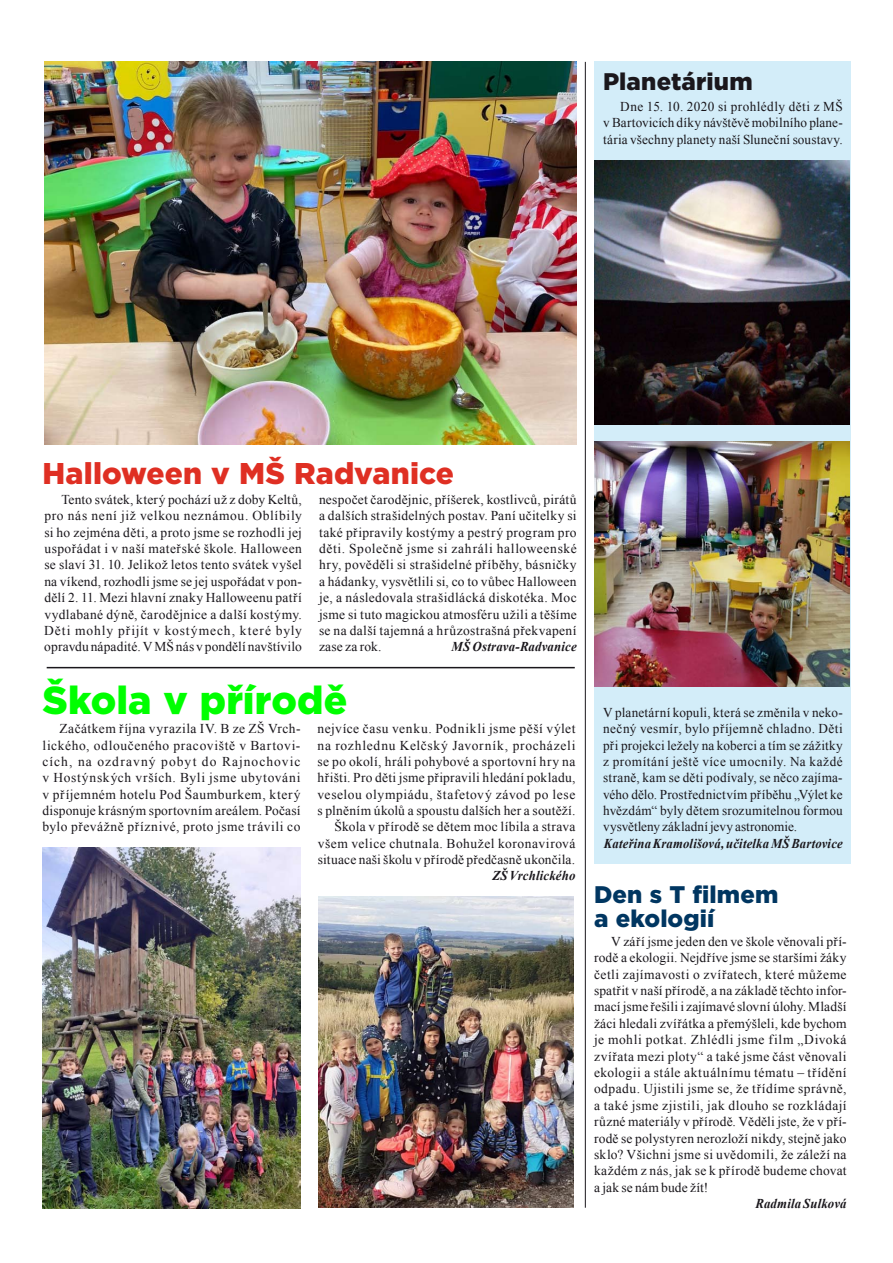
<style>
.page{position:relative;width:893px;height:1263px;background:#fff}
.page>*{position:absolute;margin:0;border:0;box-sizing:border-box;transform-origin:0 0}
.t1{font:900 39px "Gotham";color:#0f0}
.t2{font:900 30px "Gotham";color:#df2f23}
.t3{font:900 24px/24px "Gotham";letter-spacing:.005em;color:#003661}
.t4{font:900 24px "Gotham";letter-spacing:.005em;color:#1a171c}
.t5{font:13.5px/16.4px "Times New Roman";letter-spacing:.025em;color:#1a171c;text-align:justify}
.t6{font:italic 700 13.5px "Times New Roman";letter-spacing:.01em;color:#1a171c;scale:.95 1}
.t7{font:italic 700 13.5px "Times New Roman";letter-spacing:.01em;color:#1a171c;scale:.94 1}
</style>
<div class="page">
<img style="left:44px;top:62px;width:533px;height:383px">
<div style="left:595px;top:62px;width:256px;height:802px;background:#d3edf9"></div>
<img style="left:594px;top:441px;width:255px;height:246px">
<img style="left:595px;top:160px;width:255px;height:265px">
<img style="left:318px;top:897px;width:255px;height:311px">
<img style="left:43px;top:848px;width:258px;height:360px">
<hr style="left:47px;top:667px;width:528px;height:1px;background:#1a171c">
<hr style="left:585px;top:62px;width:1px;height:1146px;background:#1a171c">
<h3 class="t4" style="left:603px;top:65px;width:151px">Planetárium</h3>
<p class="t5" style="left:603px;top:98px;width:241px;text-indent:17px">Dne 15. 10. 2020 si prohlédly děti z MŠ v Bartovicích díky návštěvě mobilního plane&shy;tária všechny planety naší Sluneční soustavy.</p>
<h2 class="t2" style="left:43px;top:453px;width:413px">Halloween v MŠ Radvanice</h2>
<p class="t5" style="left:44px;top:491px;width:259px;text-indent:17px">Tento svátek, který pochází už z doby Keltů, pro nás není již velkou neznámou. Oblíbily si ho zejména děti, a proto jsme se rozhodli jej uspořádat i v naší mateřské škole. Halloween se slaví 31. 10. Jelikož letos tento svátek vyšel na víkend, rozhodli jsme se jej uspořádat v pon&shy;dělí 2. 11. Mezi hlavní znaky Halloweenu patří vydlabané dýně, čarodějnice a další kostýmy.<br>Děti mohly přijít v kostýmech, které byly opravdu nápadité. VMŠ nás v pondělí navštívilo</p>
<p class="t5" style="left:319px;top:491px;width:259px">nespočet čarodějnic, příšerek, kostlivců, pirátů a dalších strašidelných postav. Paní učitelky si také připravily kostýmy a pestrý program pro děti. Společně jsme si zahráli halloweenské hry, pověděli si strašidelné příběhy, básničky a hádanky, vysvětlili si, co to vůbec Halloween je, a následovala strašidlácká diskotéka. Moc jsme si tuto magickou atmosféru užili a těšíme se na další tajemná a hrůzostrašná překvapení zase za rok.</p>
<p class="t6" style="left:452px;top:637px;width:133px">MŠ Ostrava-Radvanice</p>
<h1 class="t1" style="left:43px;top:673px;width:306px">Škola v přírodě</h1>
<p class="t5" style="left:43px;top:720px;width:259px;text-indent:17px">Začátkem října vyrazila IV. B ze ZŠ Vrch&shy;lického, odloučeného pracoviště v Bartovi&shy;cích, na ozdravný pobyt do Rajnochovic v Hostýnských vrších. Byli jsme ubytováni v příjemném hotelu Pod Šaumburkem, který disponuje krásným sportovním areálem. Počasí bylo převážně příznivé, proto jsme trávili co</p>
<p class="t5" style="left:317px;top:720px;width:259px;text-align:right">nejvíce času venku. Podnikli jsme pěší výlet na rozhlednu Kelčský Javorník, procházeli se po okolí, hráli pohybové a sportovní hry na hřišti. Pro děti jsme připravili hledání pokladu, veselou olympiádu, štafetový závod po lese s plněním úkolů a spoustu dalších her a soutěží.<br>Škola v přírodě se dětem moc líbila a strava všem velice chutnala. Bohužel koronavirová situace naši školu v přírodě předčasně ukončila.</p>
<p class="t6" style="left:492px;top:866px;width:89px">ZŠ Vrchlického</p>
<p class="t5" style="left:603px;top:704px;width:241px">V planetární kopuli, která se změnila v neko&shy;nečný vesmír, bylo příjemně chladno. Děti při projekci ležely na koberci a tím se zážitky z promítání ještě více umocnily. Na každé straně, kam se děti podívaly, se něco zajíma&shy;vého dělo. Prostřednictvím příběhu „Výlet ke hvězdám“ byly dětem srozumitelnou formou vysvětleny základní jevy astronomie.</p>
<p class="t7" style="left:604px;top:834px;width:255px">Kateřina Kramolišová, učitelka MŠ Bartovice</p>
<h3 class="t3" style="left:594px;top:882px;width:186px">Den s T filmem a ekologií</h3>
<p class="t5" style="left:594px;top:933px;width:254px;text-indent:17px">V září jsme jeden den ve škole věnovali pří&shy;rodě a ekologii. Nejdříve jsme se staršími žáky četli zajímavosti o zvířatech, které můžeme spatřit v naší přírodě, a na základě těchto infor&shy;mací jsme řešili i zajímavé slovní úlohy. Mladší žáci hledali zvířátka a přemýšleli, kde bychom je mohli potkat. Zhlédli jsme film „Divoká zvířata mezi ploty“ a také jsme část věnovali ekologii a stále aktuálnímu tématu – třídění odpadu. Ujistili jsme se, že třídíme správně, a také jsme zjistili, jak dlouho se rozkládají různé materiály v přírodě. Věděli jste, že v pří&shy;rodě se polystyren nerozloží nikdy, stejně jako sklo? Všichni jsme si uvědomili, že záleží na každém z nás, jak se k přírodě budeme chovat a jak se nám bude žít!</p>
<p class="t6" style="left:755px;top:1194px;width:97px">Radmila Sulková</p>
</div>
